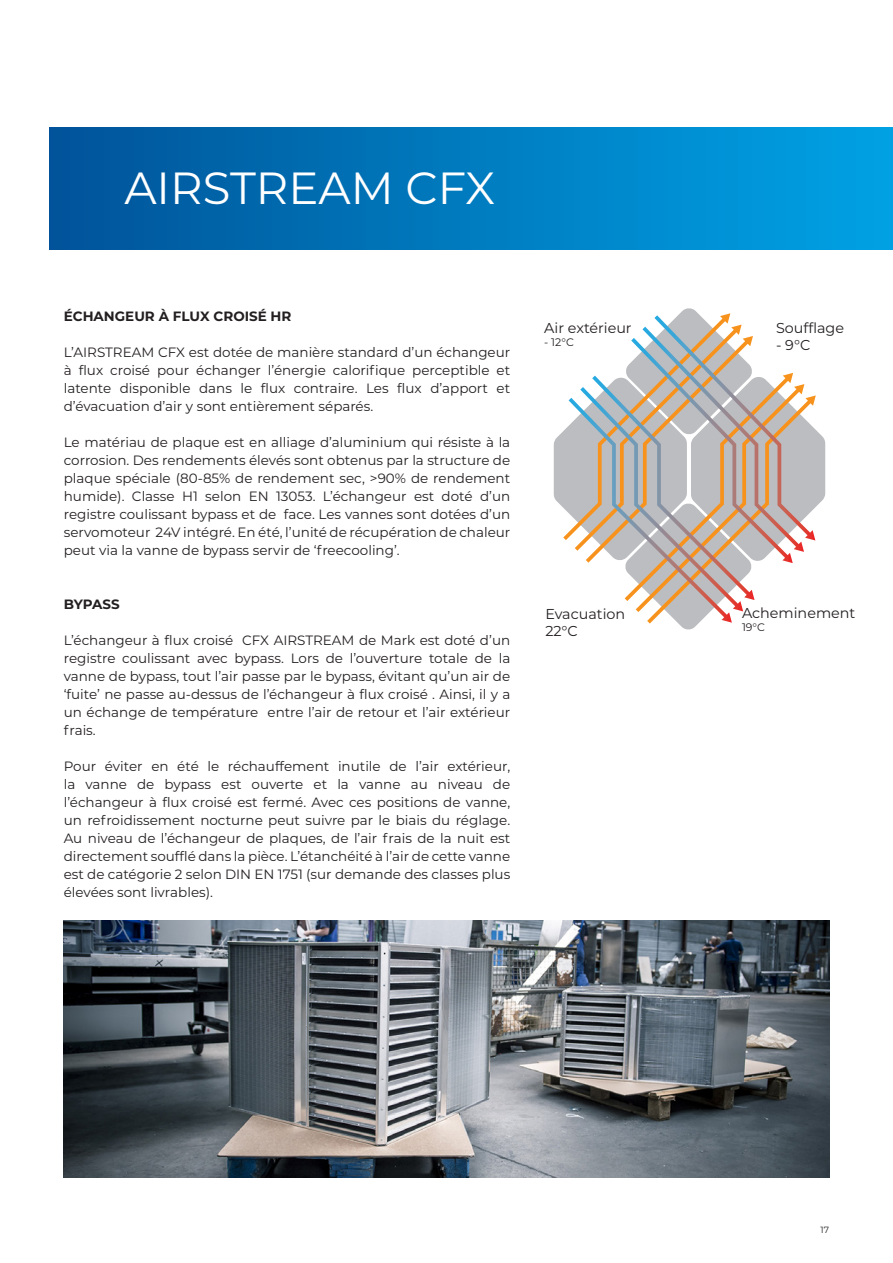
<style>
.page{position:relative;width:893px;height:1263px;background:#fff}
.page>*{position:absolute;margin:0;border:0;box-sizing:border-box;transform-origin:0 0}
.t1{font:45px "Montserrat";color:#fff}
.t2{font:14.4px "Montserrat";color:#231f20}
.t3{font:13.5px/18px "Montserrat";color:#231f20;text-align:justify}
.t4{font:700 13.5px "Montserrat";color:#231f20}
.t5{font:10.95px "Montserrat";color:#231f20}
.t6{font:9px "Montserrat";color:#231f20}
</style>
<div class="page">
<div style="left:49px;top:128px;width:844px;height:121px;background:linear-gradient(to right,#015399,#00a3e5)"></div>
<svg style="left:554px;top:308px;width:271px;height:322px"></svg>
<img style="left:64px;top:921px;width:765px;height:257px">
<p class="t1" style="left:124px;top:157px;width:372px">AIRSTREAM CFX</p>
<p class="t4" style="left:64px;top:307px;width:229px">ÉCHANGEUR À FLUX CROISÉ HR</p>
<p class="t3" style="left:64px;top:343px;width:448px">L’AIRSTREAM CFX est dotée de manière standard d’un échangeur à flux croisé pour échanger l’énergie calorifique perceptible et latente disponible dans le flux contraire. Les flux d’apport et d’évacuation d’air y sont entièrement séparés.</p>
<p class="t3" style="left:64px;top:433px;width:448px">Le matériau de plaque est en alliage d’aluminium qui résiste à la corrosion. Des rendements élevés sont obtenus par la structure de plaque spéciale (80-85% de rendement sec, &gt;90% de rendement humide). Classe H1 selon EN 13053. L’échangeur est doté d’un registre coulissant bypass et de face. Les vannes sont dotées d’un servomoteur 24V intégré. En été, l’unité de récupération de chaleur peut via la vanne de bypass servir de ‘freecooling’.</p>
<p class="t4" style="left:64px;top:595px;width:57px">BYPASS</p>
<p class="t3" style="left:64px;top:631px;width:448px">L’échangeur à flux croisé CFX AIRSTREAM de Mark est doté d’un registre coulissant avec bypass. Lors de l’ouverture totale de la vanne de bypass, tout l’air passe par le bypass, évitant qu’un air de ‘fuite’ ne passe au-dessus de l’échangeur à flux croisé . Ainsi, il y a un échange de température entre l’air de retour et l’air extérieur frais.</p>
<p class="t3" style="left:64px;top:757px;width:448px">Pour éviter en été le réchauffement inutile de l’air extérieur, la vanne de bypass est ouverte et la vanne au niveau de l’échangeur à flux croisé est fermé. Avec ces positions de vanne, un refroidissement nocturne peut suivre par le biais du réglage.<br>Au niveau de l’échangeur de plaques, de l’air frais de la nuit est directement soufflé dans la pièce. L’étanchéité à l’air de cette vanne est de catégorie 2 selon DIN EN 1751 (sur demande des classes plus élevées sont livrables).</p>
<p class="t2" style="left:544px;top:318px;width:89px">Air extérieur</p>
<p class="t5" style="left:544px;top:334px;width:31px">- 12°C</p>
<p class="t2" style="left:545px;top:603px;width:81px">Evacuation</p>
<p class="t2" style="left:545px;top:621px;width:34px">22°C</p>
<p class="t2" style="left:776px;top:318px;width:69px">Soufflage</p>
<p class="t2" style="left:776px;top:335px;width:36px">- 9°C</p>
<p class="t2" style="left:742px;top:603px;width:115px">Acheminement</p>
<p class="t5" style="left:742px;top:619px;width:25px">19°C</p>
<p class="t6" style="left:821px;top:1224px;width:10px">17</p>
</div>
